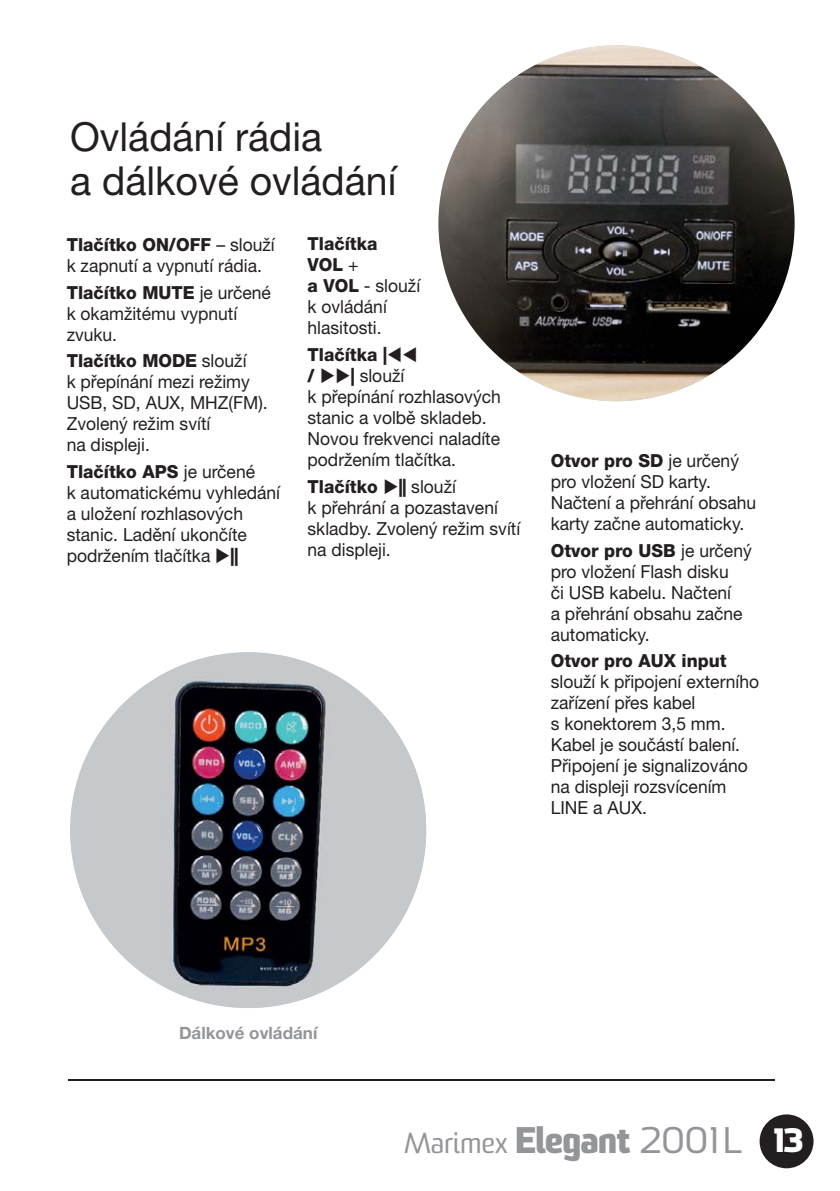
<style>
.page{position:relative;width:840px;height:1191px;background:#fff}
.page>*{position:absolute;margin:0;border:0;box-sizing:border-box;transform-origin:0 0}
.t1{font:40px/44px "Helvetica Neue CE";color:#231f20}
.t2{font:28px "Sommet";color:#939598}
.t3{font:18px/21px "Helvetica Neue CE";color:#231f20}
.t4{font:800 18px/21px "Helvetica Neue CE";color:#231f20}
.t5{font:700 17px "Helvetica Neue CE";color:#939598}
.s1{font-weight:800}
.s2{font-weight:800;font-size:36px}
.s3{font-size:36px}
.s4{font-weight:800;font-size:32.8px;color:#fff}
</style>
<div class="page">
<hr style="left:68px;top:1079px;width:706px;height:1px;background:#231f20">
<div style="left:759px;top:1114px;width:54px;height:54px;background:#231f20;border-radius:50%"></div>
<img style="left:438px;top:45px;width:356px;height:356px;border-radius:50%">
<img style="left:70px;top:652px;width:356px;height:356px;border-radius:50%">
<h1 class="t1" style="left:70px;top:118px;width:327px">Ovládání rádia<br>a dálkové ovládání</h1>
<p class="t3" style="left:67px;top:235px;width:209px"><span class="s1">Tlačítko ON/OFF</span> – slouží k zapnutí a vypnutí rádia.</p>
<p class="t3" style="left:67px;top:283px;width:206px"><span class="s1">Tlačítko MUTE</span> je určené k okamžitému vypnutí zvuku.</p>
<p class="t3" style="left:67px;top:352px;width:202px"><span class="s1">Tlačítko MODE</span> slouží<br>k přepínání mezi režimy<br>USB, SD, AUX, MHZ(FM).<br>Zvolený režim svítí<br>na displeji.</p>
<p class="t3" style="left:67px;top:462px;width:215px"><span class="s1">Tlačítko APS</span> je určené<br>k automatickému vyhledání a uložení rozhlasových stanic. Ladění ukončíte podržením tlačítka <span class="s1">||</span></p>
<p class="t3" style="left:307px;top:235px;width:114px"><span class="s1">Tlačítka<br>VOL</span> +<br><span class="s1">a VOL</span> - slouží k ovládání hlasitosti.</p>
<p class="t4" style="left:307px;top:345px;width:81px">Tlačítka | /</p>
<p class="t3" style="left:307px;top:366px;width:195px;text-indent:43px"><span class="s1">|</span> slouží<br>k přepínání rozhlasových stanic a volbě skladeb.<br>Novou frekvenci naladíte podržením tlačítka.</p>
<p class="t3" style="left:307px;top:477px;width:214px"><span class="s1">Tlačítko ||</span> slouží<br>k přehrání a pozastavení skladby. Zvolený režim svítí na displeji.</p>
<p class="t3" style="left:550px;top:451px;width:207px"><span class="s1">Otvor pro SD</span> je určený pro vložení SD karty.<br>Načtení a přehrání obsahu karty začne automaticky.</p>
<p class="t3" style="left:550px;top:541px;width:202px"><span class="s1">Otvor pro USB</span> je určený pro vložení Flash disku<br>či USB kabelu. Načtení<br>a přehrání obsahu začne automaticky.</p>
<p class="t4" style="left:550px;top:652px;width:177px">Otvor pro AUX input</p>
<p class="t3" style="left:550px;top:673px;width:210px">slouží k připojení externího zařízení přes kabel<br>s konektorem 3,5 mm.<br>Kabel je součástí balení.<br>Připojení je signalizováno na displeji rozsvícením<br>LINE a AUX.</p>
<p class="t5" style="left:179px;top:1027px;width:140px">Dálkové ovládání</p>
<h2 class="t2" style="left:404px;top:1132px;width:400px">Marimex <span class="s2">Elegant</span> <span class="s3">2001 L</span> <span class="s4">13</span></h2>
</div>
